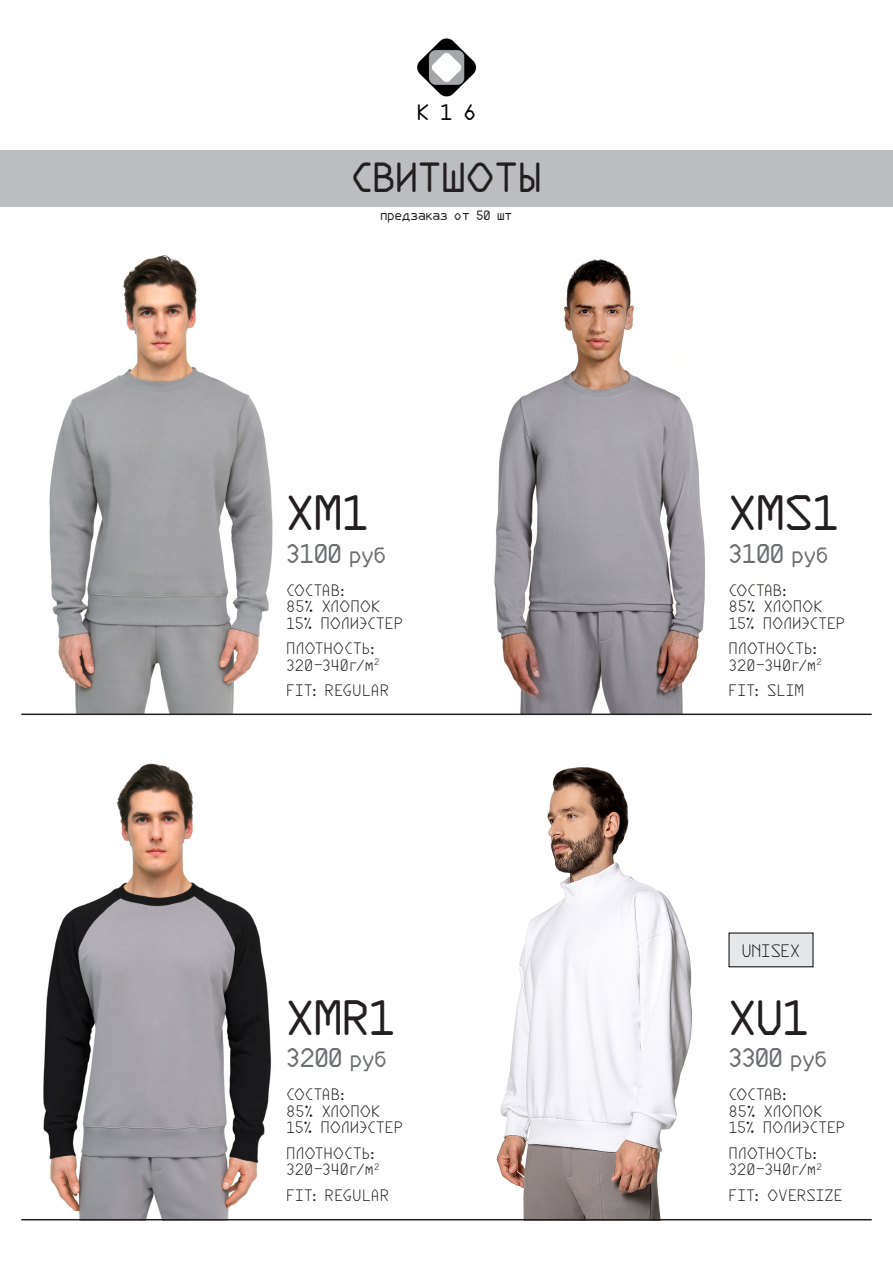
<style>
.page{position:relative;width:893px;height:1263px;background:#fff}
.page>*{position:absolute;margin:0;border:0;box-sizing:border-box;transform-origin:0 0}
.t1{font:700 49.5px "OCK16";color:#231f20}
.t2{font:700 42px "OCK16";color:#231f20}
.t3{font:700 27px "OCK16";color:#6c6d70}
.t4{font:700 22.5px "OCK16";color:#000}
.t5{font:18px "OCK16";color:#231f20}
.t6{font:16.5px "OCK16";letter-spacing:.005em;color:#231f20}
.t7{font:700 13.5px "OCK16";color:#231f20}
.s1{font-size:22.5px}
</style>
<div class="page">
<div style="left:0;top:150px;width:893px;height:57px;background:#bcbdc0"></div>
<img style="left:417px;top:38px;width:60px;height:59px">
<img style="left:49px;top:255px;width:224px;height:458px">
<img style="left:43px;top:763px;width:229px;height:456px">
<img style="left:494px;top:259px;width:211px;height:454px">
<hr style="left:21px;top:713px;width:851px;height:2px;background:#231f20">
<img style="left:496px;top:767px;width:307px;height:452px">
<div style="left:729px;top:933px;width:84px;height:34px;background:#e6e7e9"></div>
<hr style="left:21px;top:1219px;width:851px;height:1px;background:#231f20">
<p class="t4" style="left:417px;top:97px;width:60px">K 1 6</p>
<p class="t2" style="left:352px;top:150px;width:191px">СВИТШОТЫ</p>
<p class="t7" style="left:381px;top:207px;width:133px">предзаказ от 50 шт</p>
<p class="t1" style="left:287px;top:481px;width:84px">XM1</p>
<p class="t3" style="left:287px;top:536px;width:101px">3100 <span class="s1">руб</span></p>
<p class="t6" style="left:287px;top:579px;width:59px">СОСТАВ:</p>
<p class="t6" style="left:287px;top:596px;width:95px">85% ХЛОПОК</p>
<p class="t6" style="left:287px;top:612px;width:118px">15% ПОЛИЭСТЕР</p>
<p class="t6" style="left:287px;top:638px;width:89px">ПЛОТНОСТЬ:</p>
<p class="t6" style="left:287px;top:654px;width:94px">320-340г/м<sup>2</sup></p>
<p class="t6" style="left:287px;top:680px;width:104px">FIT: REGULAR</p>
<p class="t1" style="left:287px;top:986px;width:111px">XMR1</p>
<p class="t3" style="left:287px;top:1041px;width:101px">3200 <span class="s1">руб</span></p>
<p class="t6" style="left:287px;top:1084px;width:59px">СОСТАВ:</p>
<p class="t6" style="left:287px;top:1100px;width:95px">85% ХЛОПОК</p>
<p class="t6" style="left:287px;top:1117px;width:118px">15% ПОЛИЭСТЕР</p>
<p class="t6" style="left:287px;top:1142px;width:89px">ПЛОТНОСТЬ:</p>
<p class="t6" style="left:287px;top:1159px;width:94px">320-340г/м<sup>2</sup></p>
<p class="t6" style="left:287px;top:1184px;width:104px">FIT: REGULAR</p>
<p class="t1" style="left:729px;top:481px;width:112px">XMS1</p>
<p class="t3" style="left:729px;top:536px;width:101px">3100 <span class="s1">руб</span></p>
<p class="t6" style="left:729px;top:579px;width:59px">СОСТАВ:</p>
<p class="t6" style="left:729px;top:596px;width:95px">85% ХЛОПОК</p>
<p class="t6" style="left:729px;top:612px;width:118px">15% ПОЛИЭСТЕР</p>
<p class="t6" style="left:729px;top:638px;width:89px">ПЛОТНОСТЬ:</p>
<p class="t6" style="left:729px;top:654px;width:94px">320-340г/м<sup>2</sup></p>
<p class="t6" style="left:729px;top:680px;width:77px">FIT: SLIM</p>
<p class="t5" style="left:742px;top:939px;width:60px">UNISEX</p>
<p class="t1" style="left:729px;top:986px;width:82px">XU1</p>
<p class="t3" style="left:729px;top:1041px;width:100px">3300 <span class="s1">руб</span></p>
<p class="t6" style="left:729px;top:1084px;width:59px">СОСТАВ:</p>
<p class="t6" style="left:729px;top:1100px;width:95px">85% ХЛОПОК</p>
<p class="t6" style="left:729px;top:1117px;width:118px">15% ПОЛИЭСТЕР</p>
<p class="t6" style="left:729px;top:1142px;width:89px">ПЛОТНОСТЬ:</p>
<p class="t6" style="left:729px;top:1159px;width:94px">320-340г/м<sup>2</sup></p>
<p class="t6" style="left:729px;top:1184px;width:116px">FIT: OVERSIZE</p>
</div>
